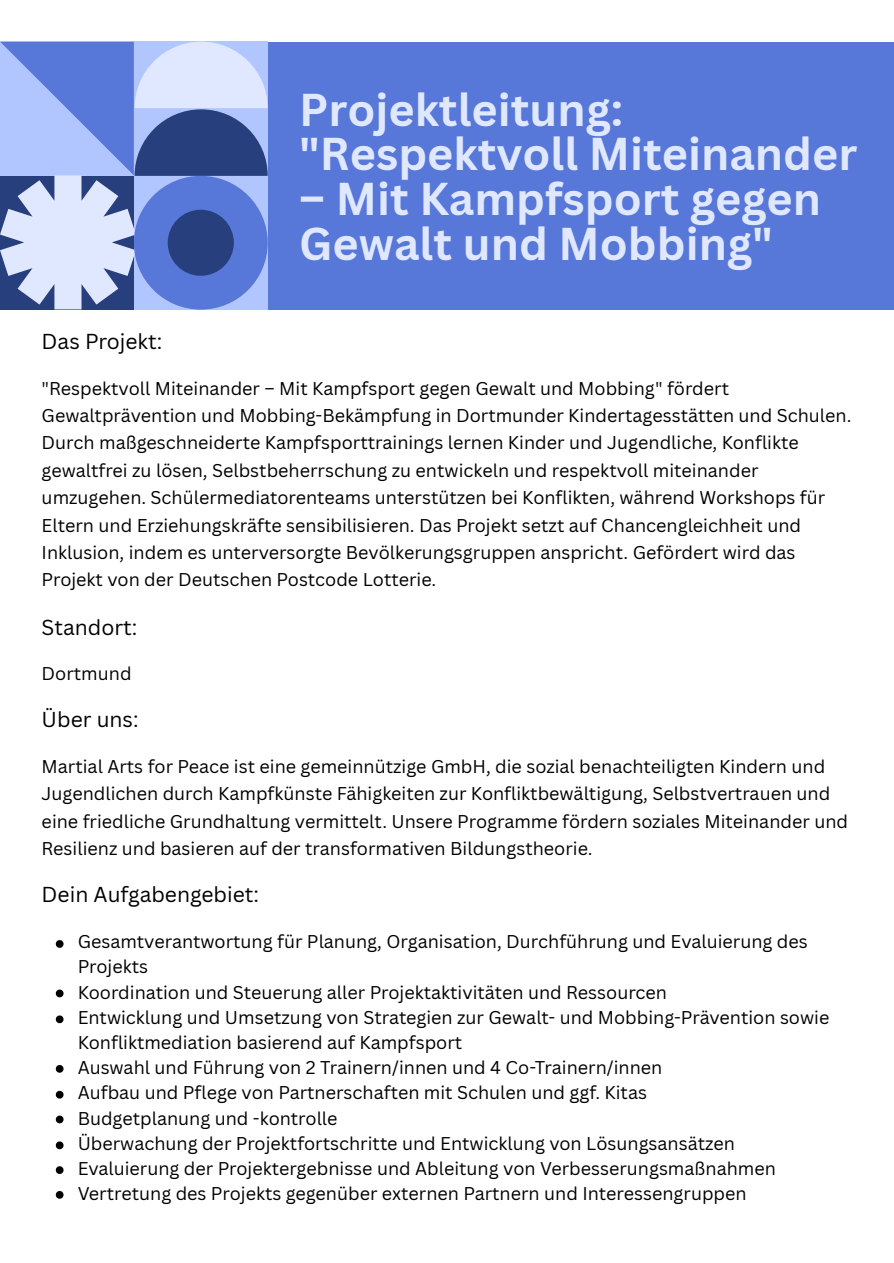
<style>
.page{position:relative;width:894px;height:1263px;background:#fff}
.page>*{position:absolute;margin:0;border:0;box-sizing:border-box;transform-origin:0 0}
.t1{font:700 44.85px/44.7px "Canva Sans";color:#e0e8ff}
.t2{font:21px "Canva Sans";color:#000}
.t3{font:18px/27.3px "Canva Sans";color:#000}
</style>
<div class="page">
<div style="left:0;top:42px;width:893px;height:267px;background:#5777d9"></div>
<svg style="left:0;top:42px;width:267px;height:267px"></svg>
<svg style="left:56px;top:940px;width:7px;height:8px"></svg>
<svg style="left:56px;top:990px;width:7px;height:7px"></svg>
<svg style="left:56px;top:1015px;width:7px;height:8px"></svg>
<svg style="left:56px;top:1065px;width:7px;height:8px"></svg>
<svg style="left:56px;top:1091px;width:7px;height:7px"></svg>
<svg style="left:56px;top:1116px;width:7px;height:7px"></svg>
<svg style="left:56px;top:1141px;width:7px;height:8px"></svg>
<svg style="left:56px;top:1166px;width:7px;height:8px"></svg>
<svg style="left:56px;top:1191px;width:7px;height:8px"></svg>
<p class="t1" style="left:299px;top:86px;width:559px">Projektleitung: "Respektvoll Miteinander</p>
<p class="t1" style="left:299px;top:175px;width:523px">– Mit Kampfsport gegen<br>Gewalt und Mobbing"</p>
<h1 class="t2" style="left:42px;top:326px;width:122px">Das Projekt:</h1>
<p class="t3" style="left:42px;top:374px;width:811px">"Respektvoll Miteinander – Mit Kampfsport gegen Gewalt und Mobbing" fördert Gewaltprävention und Mobbing-Bekämpfung in Dortmunder Kindertagesstätten und Schulen.<br>Durch maßgeschneiderte Kampfsporttrainings lernen Kinder und Jugendliche, Konflikte gewaltfrei zu lösen, Selbstbeherrschung zu entwickeln und respektvoll miteinander umzugehen. Schülermediatorenteams unterstützen bei Konflikten, während Workshops für Eltern und Erziehungskräfte sensibilisieren. Das Projekt setzt auf Chancengleichheit und Inklusion, indem es unterversorgte Bevölkerungsgruppen anspricht. Gefördert wird das Projekt von der Deutschen Postcode Lotterie.</p>
<h1 class="t2" style="left:42px;top:612px;width:97px">Standort:</h1>
<p class="t3" style="left:42px;top:659px;width:91px">Dortmund</p>
<h1 class="t2" style="left:42px;top:704px;width:98px">Über uns:</h1>
<p class="t3" style="left:42px;top:752px;width:807px">Martial Arts for Peace ist eine gemeinnützige GmbH, die sozial benachteiligten Kindern und Jugendlichen durch Kampfkünste Fähigkeiten zur Konfliktbewältigung, Selbstvertrauen und eine friedliche Grundhaltung vermittelt. Unsere Programme fördern soziales Miteinander und Resilienz und basieren auf der transformativen Bildungstheorie.</p>
<h1 class="t2" style="left:42px;top:880px;width:219px">Dein Aufgabengebiet:</h1>
<p class="t3" style="left:78px;top:929px;width:731px;line-height:24.8px">Gesamtverantwortung für Planung, Organisation, Durchführung und Evaluierung des<br>Projekts</p>
<p class="t3" style="left:78px;top:978px;width:590px">Koordination und Steuerung aller Projektaktivitäten und Ressourcen</p>
<p class="t3" style="left:78px;top:1004px;width:753px;line-height:24.8px">Entwicklung und Umsetzung von Strategien zur Gewalt- und Mobbing-Prävention sowie<br>Konfliktmediation basierend auf Kampfsport</p>
<p class="t3" style="left:78px;top:1054px;width:586px">Auswahl und Führung von 2 Trainern/innen und 4 Co-Trainern/innen</p>
<p class="t3" style="left:78px;top:1078px;width:570px">Aufbau und Pflege von Partnerschaften mit Schulen und ggf. Kitas</p>
<p class="t3" style="left:78px;top:1104px;width:261px">Budgetplanung und -kontrolle</p>
<p class="t3" style="left:78px;top:1129px;width:658px">Überwachung der Projektfortschritte und Entwicklung von Lösungsansätzen</p>
<p class="t3" style="left:78px;top:1154px;width:699px">Evaluierung der Projektergebnisse und Ableitung von Verbesserungsmaßnahmen</p>
<p class="t3" style="left:78px;top:1180px;width:670px">Vertretung des Projekts gegenüber externen Partnern und Interessengruppen</p>
</div>
